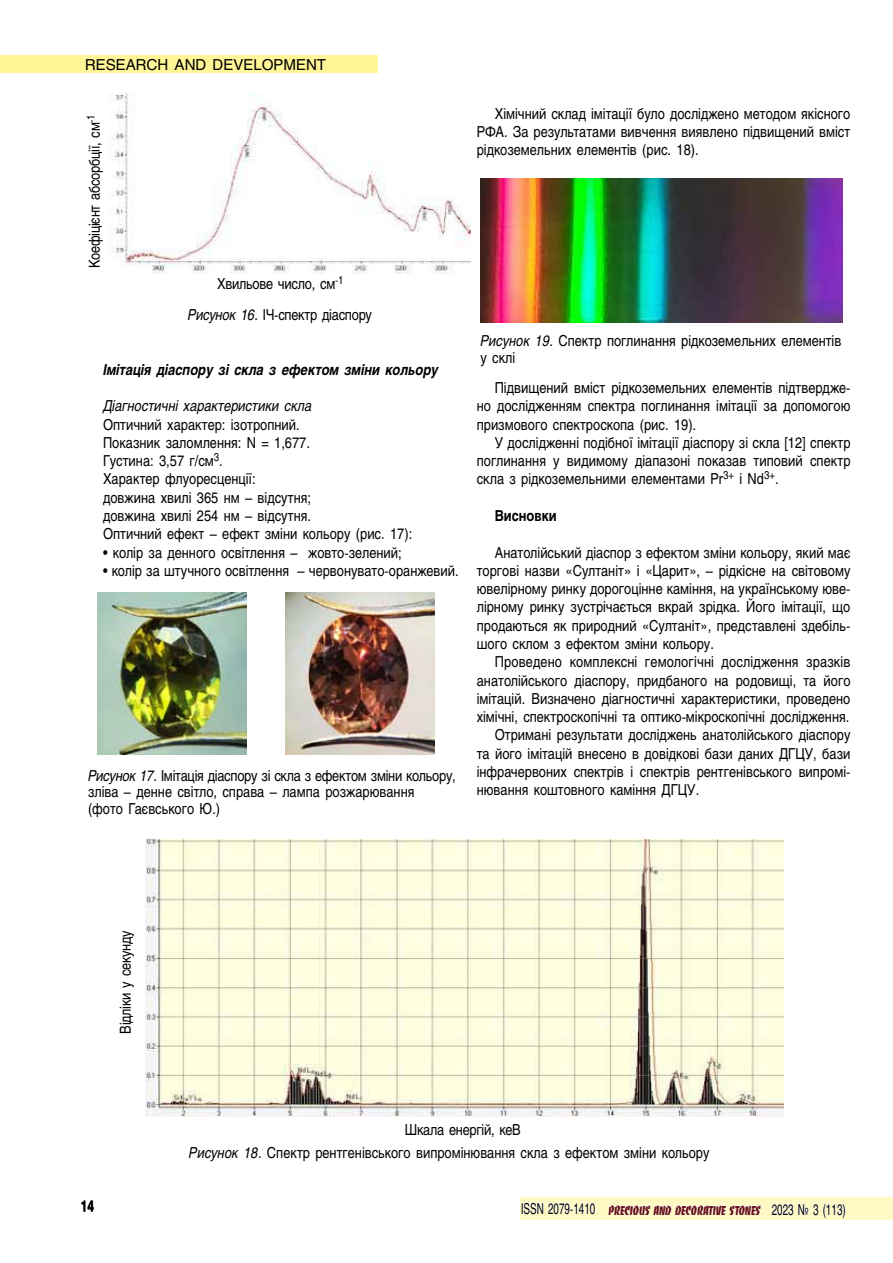
<style>
.page{position:relative;width:893px;height:1263px;background:#fff}
.page>*{position:absolute;margin:0;border:0;box-sizing:border-box;transform-origin:0 0}
.t1{font:15px/18.3px "Helios";color:#000;text-align:justify;scale:.85 1}
.t2{font:15px "Helios";letter-spacing:-.02em;color:#000;scale:.85 1}
.t3{font:italic 700 15px "Helios";color:#000;scale:.85 1}
.t4{font:italic 15px "Helios";color:#000;scale:.85 1}
.t5{font:15px "Helios";color:#000}
.t6{font:700 15px "Helios";color:#000;scale:.85 1}
.t7{font:700 15px "Helios";color:#000;scale:.8 1}
.t8{font:13.5px "Banco Heavy C";color:#671316;scale:.8 1}
.s1{font-style:italic}
.s2{font-family:"Helios";font-size:15px;color:#000}
</style>
<div class="page">
<div style="left:520px;top:1197px;width:373px;height:23px;background:#fffac3"></div>
<svg style="left:608px;top:1204px;width:154px;height:11px"></svg>
<svg style="left:771px;top:1203px;width:75px;height:15px"></svg>
<svg style="left:522px;top:1202px;width:74px;height:12px"></svg>
<div style="left:0;top:55px;width:378px;height:17px;background:#fff797"></div>
<img style="left:98px;top:593px;width:149px;height:161px">
<img style="left:286px;top:593px;width:149px;height:161px">
<img style="left:480px;top:178px;width:362px;height:144px">
<img style="left:109px;top:94px;width:362px;height:180px">
<img style="left:145px;top:840px;width:638px;height:277px">
<p class="t5" style="left:85px;top:55px;width:243px">RESEARCH AND DEVELOPMENT</p>
<p class="t2" style="left:85px;top:268px;width:182px;rotate:-90deg">Коефіцієнт абсорбції, см<sup>-1</sup></p>
<p class="t2" style="left:217px;top:275px;width:150px">Хвильове число, см<sup>-1</sup></p>
<p class="t2" style="left:188px;top:306px;width:218px"><span class="s1">Рисунок 16.</span> ІЧ-спектр діаспору</p>
<p class="t3" style="left:103px;top:361px;width:396px">Імітація діаспору зі скла з ефектом зміни кольору</p>
<p class="t4" style="left:103px;top:397px;width:247px">Діагностичні характеристики скла</p>
<p class="t1" style="left:103px;top:415px;width:365px;text-align:left">Оптичний характер: ізотропний.<br>Показник заломлення: N = 1,677.<br>Густина: 3,57 г/см<sup>3</sup>.<br>Характер флуоресценції:<br>довжина хвилі 365 нм – відсутня;<br>довжина хвилі 254 нм – відсутня.<br>Оптичний ефект – ефект зміни кольору (рис. 17):</p>
<p class="t1" style="left:103px;top:543px;width:353px">• колір за денного освітлення – жовто-зелений;</p>
<p class="t1" style="left:103px;top:561px;width:420px">• колір за штучного освітлення – червонувато-оранжевий.</p>
<p class="t1" style="left:88px;top:767px;width:434px;line-height:16.5px;text-align:left"><span class="s1">Рисунок 17.</span> Імітація діаспору зі скла з ефектом зміни кольору, зліва – денне світло, справа – лампа розжарювання<br>(фото Гаєвського Ю.)</p>
<p class="t1" style="left:477px;top:104px;width:441px;text-indent:18px">Хімічний склад імітації було досліджено методом якісного РФА. За результатами вивчення виявлено підвищений вміст рідкоземельних елементів (рис. 18).</p>
<p class="t1" style="left:480px;top:333px;width:426px;line-height:16.5px"><span class="s1">Рисунок 19.</span> Спектр поглинання рідкоземельних елементів у склі</p>
<p class="t1" style="left:477px;top:378px;width:441px;text-indent:18px">Підвищений вміст рідкоземельних елементів підтвердже&shy;но дослідженням спектра поглинання імітації за допомогою призмового спектроскопа (рис. 19).</p>
<p class="t1" style="left:477px;top:433px;width:441px;text-indent:18px">У дослідженні подібної імітації діаспору зі скла [12] спектр поглинання у видимому діапазоні показав типовий спектр скла з рідкоземельними елементами Pr<sup>3+</sup> і Nd<sup>3+</sup>.</p>
<p class="t6" style="left:495px;top:507px;width:74px">Висновки</p>
<p class="t1" style="left:477px;top:543px;width:441px;text-indent:18px">Анатолійський діаспор з ефектом зміни кольору, який має торгові назви «Султаніт» і «Царит», – рідкісне на світовому ювелірному ринку дорогоцінне каміння, на українському юве&shy;лірному ринку зустрічається вкрай зрідка. Його імітації, що продаються як природний «Султаніт», представлені здебіль&shy;шого склом з ефектом зміни кольору.</p>
<p class="t1" style="left:495px;top:653px;width:420px">Проведено комплексні гемологічні дослідження зразків</p>
<p class="t1" style="left:477px;top:671px;width:441px">анатолійського діаспору, придбаного на родовищі, та його</p>
<p class="t1" style="left:477px;top:689px;width:441px">імітацій. Визначено діагностичні характеристики, проведено</p>
<p class="t1" style="left:477px;top:707px;width:440px">хімічні, спектроскопічні та оптико-мікроскопічні дослідження.</p>
<p class="t1" style="left:495px;top:726px;width:420px">Отримані результати досліджень анатолійського діаспору</p>
<p class="t1" style="left:477px;top:744px;width:441px">та його імітацій внесено в довідкові бази даних ДГЦУ, бази</p>
<p class="t1" style="left:477px;top:762px;width:441px">інфрачервоних спектрів і спектрів рентгенівського випромі-</p>
<p class="t1" style="left:477px;top:781px;width:263px">нювання коштовного каміння ДГЦУ.</p>
<p class="t2" style="left:116px;top:1033px;width:123px;rotate:-90deg">Вiдлiки у секунду</p>
<p class="t2" style="left:405px;top:1121px;width:138px">Шкала енергiй, кеВ</p>
<p class="t1" style="left:189px;top:1143px;width:614px"><span class="s1">Рисунок 18.</span> Спектр рентгенівського випромінювання скла з ефектом зміни кольору</p>
<p class="t7" style="left:81px;top:1198px;width:18px">14</p>
<p class="t8" style="left:521px;top:1202px;width:407px"><span class="s2">ISSN 2079-1410</span> PRECIOUS AND DECORATIVE STONES <span class="s2">2023 № 3 (113)</span></p>
</div>
